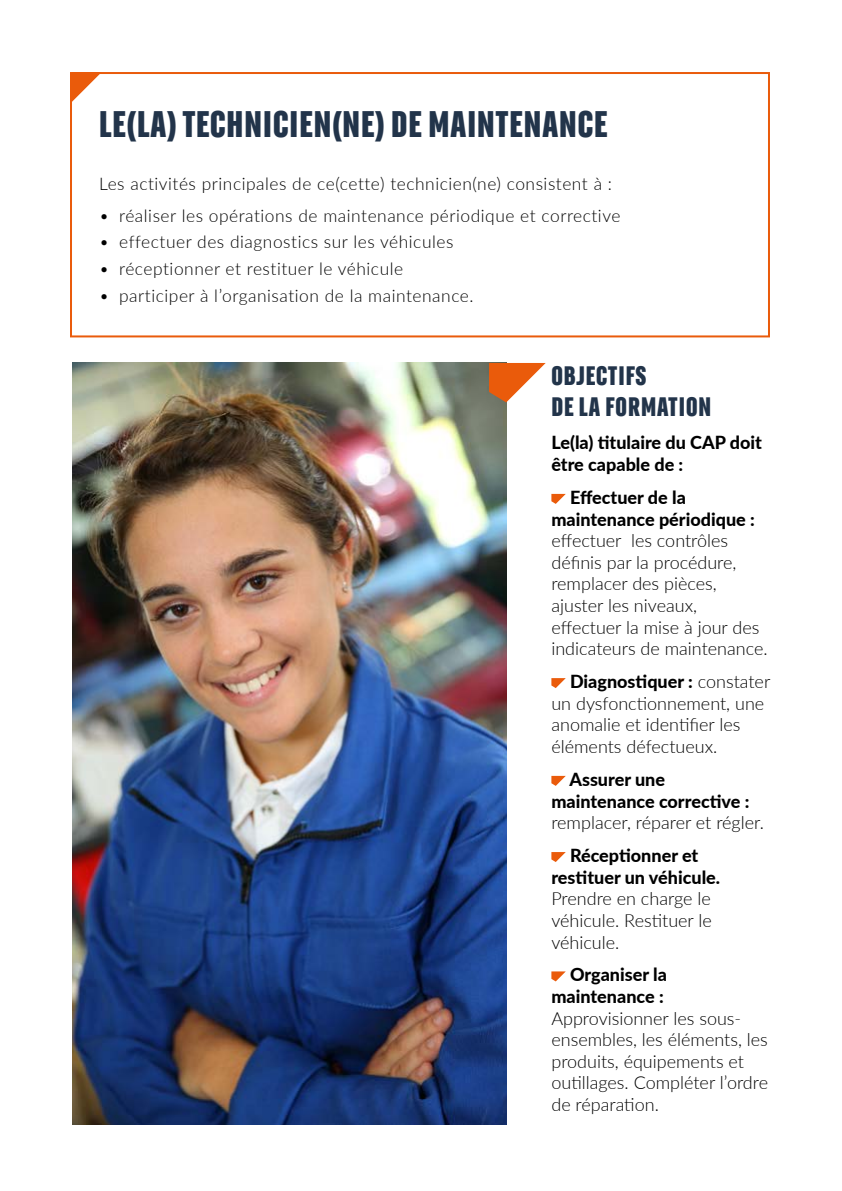
<style>
.page{position:relative;width:842px;height:1191px;background:#fff}
.page>*{position:absolute;margin:0;border:0;box-sizing:border-box;transform-origin:0 0}
.t1{font:800 36px "Kalon";letter-spacing:.03em;color:#22344a}
.t2{font:800 26px/31.2px "Kalon";letter-spacing:.04em;color:#22344a}
.t3{font:300 18px/21.6px "Lato";color:#000}
.t4{font:800 18px/21.6px "Lato";color:#000}
.t5{font:300 17.4px "Lato";letter-spacing:.03em;color:#000}
.s1{font-weight:800}
</style>
<div class="page">
<img style="left:73px;top:363px;width:433px;height:761px">
<div style="left:70px;top:72px;width:700px;height:265px;border:2px solid #ea5b0b"></div>
<svg style="left:551px;top:494px;width:15px;height:10px"></svg>
<svg style="left:551px;top:678px;width:15px;height:10px"></svg>
<svg style="left:551px;top:776px;width:15px;height:10px"></svg>
<svg style="left:551px;top:852px;width:15px;height:10px"></svg>
<svg style="left:551px;top:971px;width:15px;height:10px"></svg>
<svg style="left:72px;top:72px;width:30px;height:30px"></svg>
<svg style="left:489px;top:363px;width:57px;height:39px"></svg>
<h1 class="t1" style="left:99px;top:103px;width:510px">LE(LA) TECHNICIEN(NE) DE MAINTENANCE</h1>
<p class="t5" style="left:99px;top:171px;width:514px">Les activités principales de ce(cette) technicien(ne) consistent à :</p>
<p class="t5" style="left:99px;top:203px;width:523px">• réaliser les opérations de maintenance périodique et corrective</p>
<p class="t5" style="left:99px;top:230px;width:356px">• effectuer des diagnostics sur les véhicules</p>
<p class="t5" style="left:99px;top:257px;width:305px">• réceptionner et restituer le véhicule</p>
<p class="t5" style="left:99px;top:283px;width:376px">• participer à l’organisation de la maintenance.</p>
<h2 class="t2" style="left:551px;top:360px;width:161px">OBJECTIFS<br>DE LA FORMATION</h2>
<p class="t4" style="left:551px;top:431px;width:212px">Le(la) titulaire du CAP doit être capable de :</p>
<p class="t4" style="left:551px;top:486px;width:205px;text-indent:19px">Effectuer de la maintenance périodique :</p>
<p class="t3" style="left:551px;top:529px;width:218px">effectuer les contrôles définis par la procédure, remplacer des pièces, ajuster les niveaux, effectuer la mise à jour des indicateurs de maintenance.</p>
<p class="t3" style="left:551px;top:670px;width:220px;text-indent:19px"><span class="s1">Diagnostiquer :</span> constater un dysfonctionnement, une anomalie et identifier les éléments défectueux.</p>
<p class="t4" style="left:551px;top:767px;width:199px;text-indent:18px">Assurer une maintenance corrective :</p>
<p class="t3" style="left:551px;top:811px;width:214px">remplacer, réparer et régler.</p>
<p class="t4" style="left:551px;top:844px;width:170px;text-align:center">Réceptionner et restituer un véhicule.</p>
<p class="t3" style="left:551px;top:887px;width:162px;text-align:justify">Prendre en charge le véhicule. Restituer le véhicule.</p>
<p class="t4" style="left:551px;top:963px;width:117px;text-align:right">Organiser la maintenance :</p>
<p class="t3" style="left:551px;top:1006px;width:218px">Approvisionner les sous&shy;ensembles, les éléments, les produits, équipements et outillages. Compléter l’ordre de réparation.</p>
</div>
